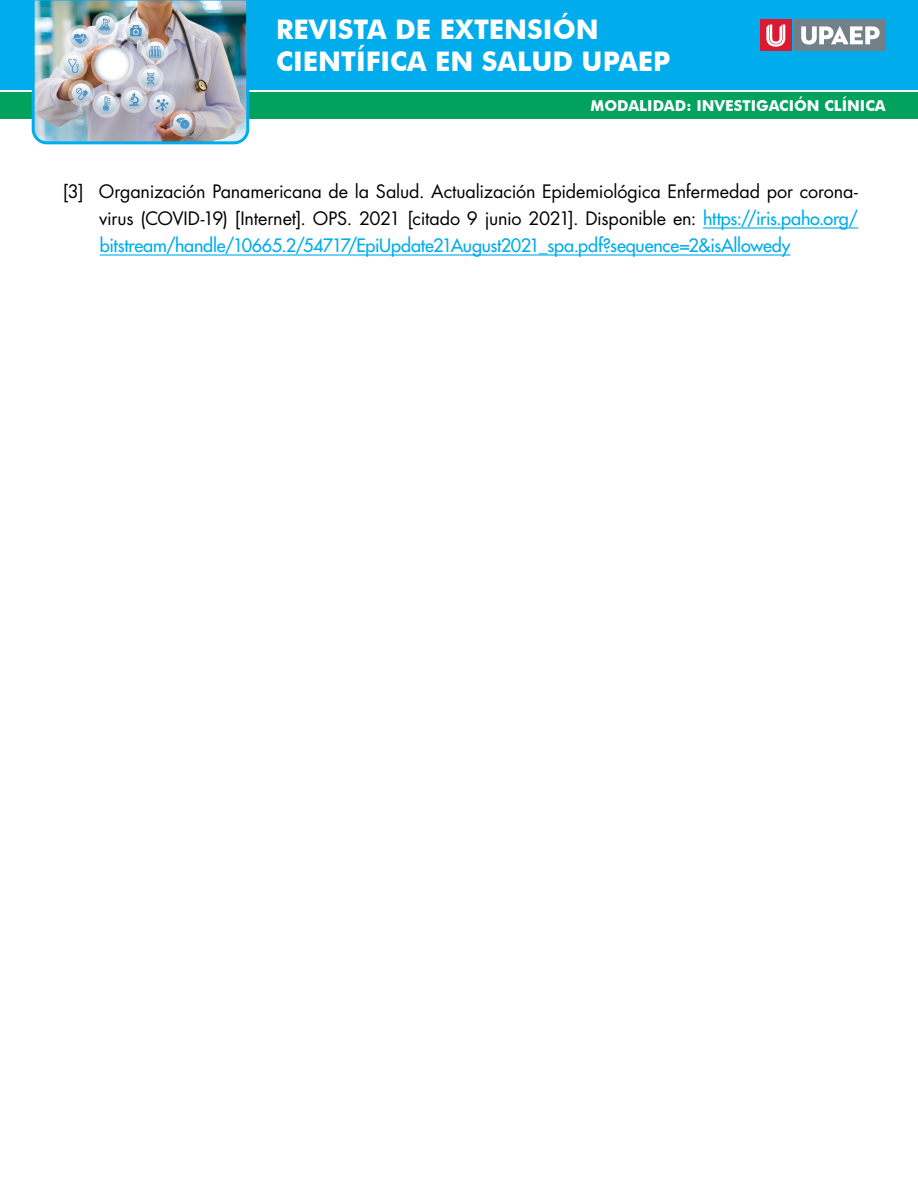
<style>
.page{position:relative;width:918px;height:1188px;background:#fff}
.page>*{position:absolute;margin:0;border:0;box-sizing:border-box;transform-origin:0 0}
.t1{font:700 27px/32.4px "Futura BT";color:#fff}
.referencias{font:18px/27px "Futura Std";letter-spacing:-.015em;color:#000;text-align:justify}
.t2{font:700 15px "Futura BT";color:#fff}
.s1{font-weight:500;color:#00aceb}
</style>
<div class="page">
<div style="left:0;top:92px;width:918px;height:27px;background:#00a25e"></div>
<div style="left:0;top:0;width:918px;height:90px;background:#00aceb"></div>
<img style="left:31px;top:0;width:219px;height:145px">
<div style="left:795px;top:20px;width:91px;height:31px;background:#72808a"></div>
<svg style="left:801px;top:26px;width:79px;height:19px"></svg>
<div style="left:760px;top:20px;width:32px;height:31px;background:#da1a32"></div>
<svg style="left:766px;top:25px;width:19px;height:22px"></svg>
<hr style="left:703px;top:227px;width:155px;height:2px;background:#00aceb">
<hr style="left:100px;top:254px;width:691px;height:2px;background:#00aceb">
<h1 class="t1" style="left:276px;top:13px;width:396px">REVISTA DE EXTENSIÓN<br>CIENTÍFICA EN SALUD UPAEP</h1>
<p class="t2" style="left:591px;top:97px;width:297px">MODALIDAD: INVESTIGACIÓN CLÍNICA</p>
<p class="referencias" style="left:99px;top:178px;width:761px;text-indent:-36px">[3] Organización Panamericana de la Salud. Actualización Epidemiológica Enfermedad por corona&shy;virus (COVID-19) [Internet]. OPS. 2021 [citado 9 junio 2021]. Disponible en: <span class="s1">https://iris.paho.org/ bitstream/handle/10665.2/54717/EpiUpdate21August2021_spa.pdf?sequence=2&amp;isAllowedy</span></p>
</div>
